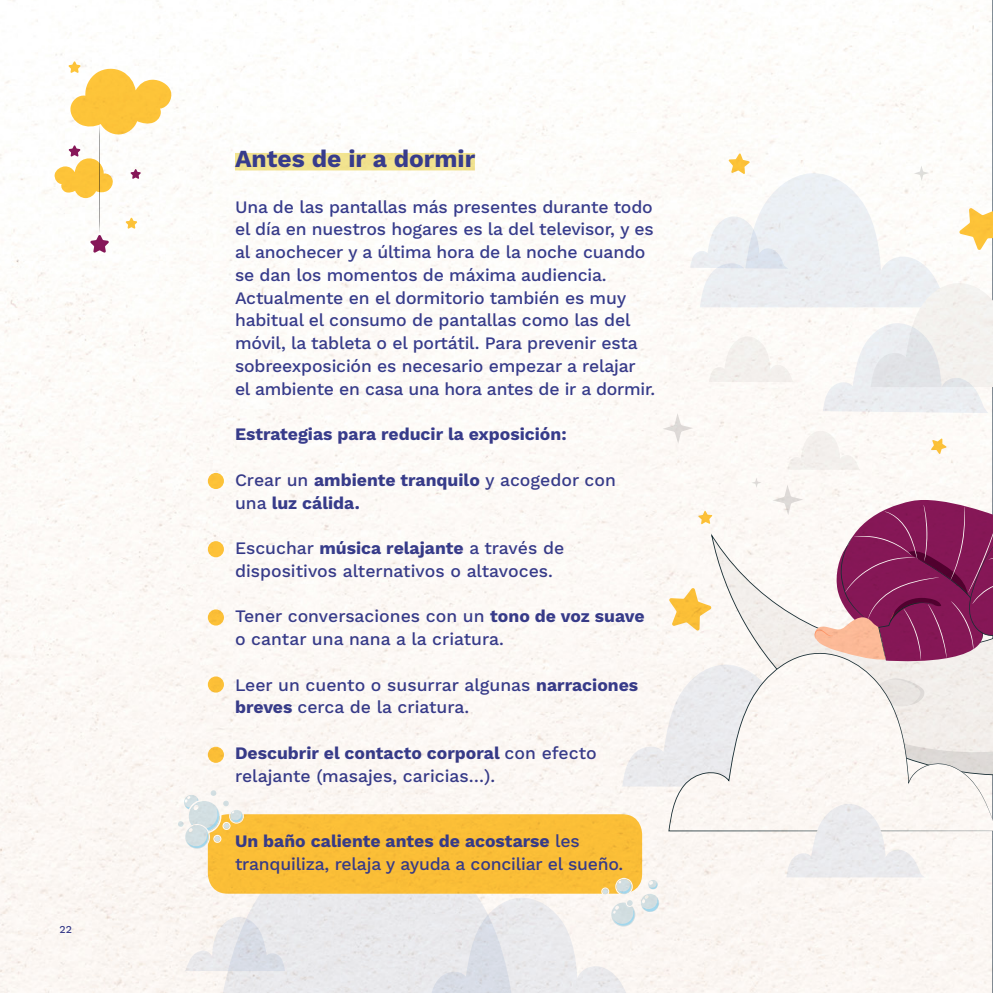
<style>
.page{position:relative;width:993px;height:993px;background:#fff}
.page>*{position:absolute;margin:0;border:0;box-sizing:border-box;transform-origin:0 0}
.t1{font:700 24.5px "Work Sans";color:#383d8f}
.t2{font:500 17.5px/22.8px "Work Sans";letter-spacing:-.01em;color:#383d8f}
.t3{font:700 17.5px/22.8px "Work Sans";color:#383d8f}
.t4{font:500 10.5px "Work Sans";color:#383d8f}
.s1{font-weight:500}
.s2{font-weight:700}
</style>
<div class="page">
<hr style="left:992px;top:0;width:1px;height:992px;background:#0a2136">
<img style="left:0;top:0;width:992px;height:992px">
<p class="t4" style="left:60px;top:923px;width:14px">22</p>
<h1 class="t1" style="left:235px;top:144px;width:242px">Antes de ir a dormir</h1>
<p class="t2" style="left:235px;top:196px;width:422px">Una de las pantallas más presentes durante todo el día en nuestros hogares es la del televisor, y es al anochecer y a última hora de la noche cuando se dan los momentos de máxima audiencia.<br>Actualmente en el dormitorio también es muy habitual el consumo de pantallas como las del móvil, la tableta o el portátil. Para prevenir esta sobreexposición es necesario empezar a relajar el ambiente en casa una hora antes de ir a dormir.</p>
<p class="t3" style="left:235px;top:423px;width:333px">Estrategias para reducir la exposición:</p>
<p class="t3" style="left:235px;top:469px;width:382px"><span class="s1">Crear un</span> ambiente tranquilo <span class="s1">y acogedor con una</span> luz cálida.</p>
<p class="t2" style="left:235px;top:537px;width:330px">Escuchar <span class="s2">música relajante</span> a través de dispositivos alternativos o altavoces.</p>
<p class="t2" style="left:235px;top:605px;width:411px">Tener conversaciones con un <span class="s2">tono de voz suave </span>o cantar una nana a la criatura.</p>
<p class="t2" style="left:235px;top:674px;width:404px">Leer un cuento o susurrar algunas <span class="s2">narraciones breves</span> cerca de la criatura.</p>
<p class="t2" style="left:235px;top:742px;width:363px"><span class="s2">Descubrir el contacto corporal</span> con efecto relajante (masajes, caricias…).</p>
<p class="t2" style="left:235px;top:829px;width:390px"><span class="s2">Un baño caliente antes de acostarse</span> les tranquiliza, relaja y ayuda a conciliar el sueño.</p>
</div>
